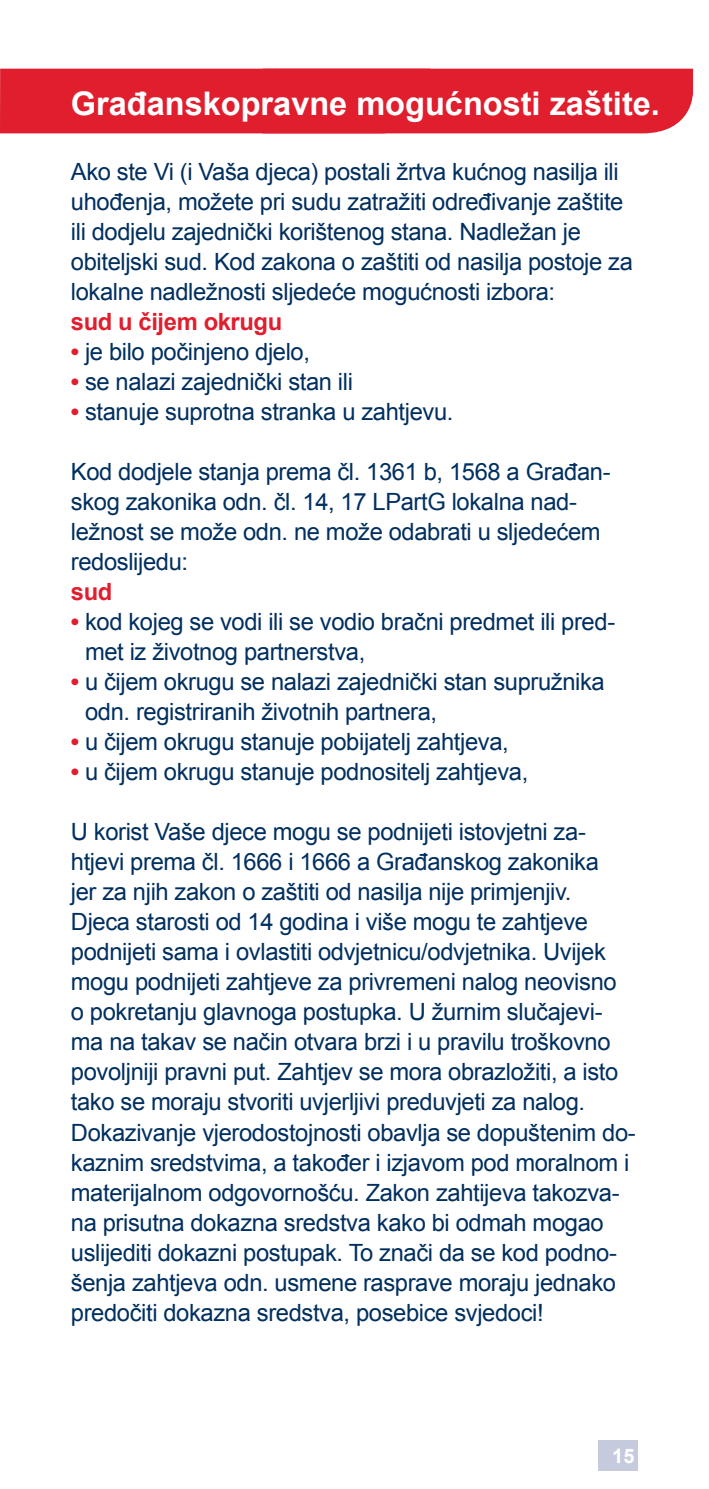
<style>
.page{position:relative;width:709px;height:1489px;background:#fff}
.page>*{position:absolute;margin:0;border:0;box-sizing:border-box;transform-origin:0 0}
.t1{font:700 32.5px "Arial";color:#fff}
.t2{font:23.75px/30px "Arial";letter-spacing:-.015em;color:#002f5f}
.t3{font:700 23.75px "Arial";letter-spacing:-.015em;color:#e01e2e}
.t4{font:700 20px "Arial";color:#fff}
.s1{font-weight:700;color:#e01e2e}
</style>
<div class="page">
<div style="left:598px;top:1440px;width:40px;height:30px;background:#c6cadd"></div>
<div style="left:0;top:69px;width:693px;height:64px;background:#e01e2e"></div>
<h1 class="t1" style="left:71px;top:82px;width:590px">Građanskopravne mogućnosti zaštite.</h1>
<p class="t2" style="left:71px;top:157px;width:563px">Ako ste Vi (i Vaša djeca) postali žrtva kućnog nasilja ili uhođenja, možete pri sudu zatražiti određivanje zaštite ili dodjelu zajednički korištenog stana. Nadležan je obiteljski sud. Kod zakona o zaštiti od nasilja postoje za lokalne nadležnosti sljedeće mogućnosti izbora:</p>
<p class="t3" style="left:71px;top:306px;width:213px">sud u čijem okrugu</p>
<p class="t2" style="left:71px;top:337px;width:241px"><span class="s1">•</span> je bilo počinjeno djelo,</p>
<p class="t2" style="left:71px;top:367px;width:284px"><span class="s1">•</span> se nalazi zajednički stan ili</p>
<p class="t2" style="left:71px;top:397px;width:384px"><span class="s1">•</span> stanuje suprotna stranka u zahtjevu.</p>
<p class="t2" style="left:71px;top:457px;width:541px">Kod dodjele stanja prema čl. 1361 b, 1568 a Građan&shy;skog zakonika odn. čl. 14, 17 LPartG lokalna nad&shy;ležnost se može odn. ne može odabrati u sljedećem redoslijedu:</p>
<p class="t3" style="left:71px;top:576px;width:43px">sud</p>
<p class="t2" style="left:85px;top:607px;width:531px;text-indent:-14px"><span class="s1">•</span> kod kojeg se vodi ili se vodio bračni predmet ili pred&shy;met iz životnog partnerstva,</p>
<p class="t2" style="left:85px;top:667px;width:521px;text-indent:-14px"><span class="s1">•</span> u čijem okrugu se nalazi zajednički stan supružnika odn. registriranih životnih partnera,</p>
<p class="t2" style="left:71px;top:727px;width:439px"><span class="s1">•</span> u čijem okrugu stanuje pobijatelj zahtjeva,</p>
<p class="t2" style="left:71px;top:757px;width:459px"><span class="s1">•</span> u čijem okrugu stanuje podnositelj zahtjeva,</p>
<p class="t2" style="left:71px;top:817px;width:566px">U korist Vaše djece mogu se podnijeti istovjetni za&shy;htjevi prema čl. 1666 i 1666 a Građanskog zakonika<br>jer za njih zakon o zaštiti od nasilja nije primjenjiv.<br>Djeca starosti od 14 godina i više mogu te zahtjeve podnijeti sama i ovlastiti odvjetnicu/odvjetnika. Uvijek mogu podnijeti zahtjeve za privremeni nalog neovisno o pokretanju glavnoga postupka. U žurnim slučajevi&shy;ma na takav se način otvara brzi i u pravilu troškovno povoljniji pravni put. Zahtjev se mora obrazložiti, a isto tako se moraju stvoriti uvjerljivi preduvjeti za nalog.<br>Dokazivanje vjerodostojnosti obavlja se dopuštenim do&shy;kaznim sredstvima, a također i izjavom pod moralnom i materijalnom odgovornošću. Zakon zahtijeva takozva&shy;na prisutna dokazna sredstva kako bi odmah mogao uslijediti dokazni postupak. To znači da se kod podno&shy;šenja zahtjeva odn. usmene rasprave moraju jednako predočiti dokazna sredstva, posebice svjedoci!</p>
<p class="t4" style="left:612px;top:1442px;width:24px">15</p>
</div>
